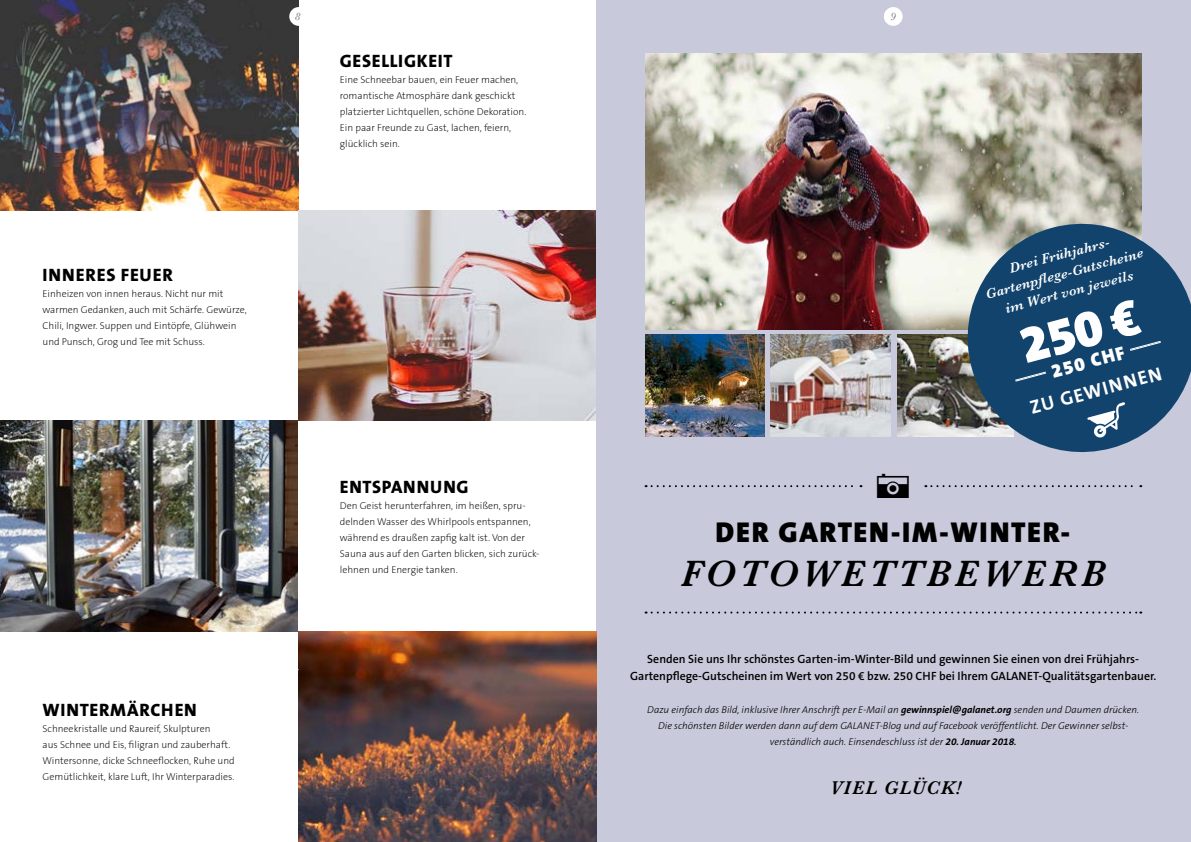
<style>
.page{position:relative;width:1191px;height:842px;background:#fff}
.page>*{position:absolute;margin:0;border:0;box-sizing:border-box;transform-origin:0 0}
.t1{font:900 51.9px "The Sans B9";color:#fff}
.t2{font:43.5px "Modern Pictograms";color:#000}
.t3{font:italic 600 38px "Baskerville";letter-spacing:.1em;color:#000}
.t4{font:900 28.9px "The Sans B9";letter-spacing:.06em;color:#000}
.t5{font:700 19.2px "The Sans B7";color:#fff}
.t6{font:italic 600 19.2px "Baskerville";letter-spacing:.06em;color:#000}
.t7{font:900 19.2px "The Sans B9";color:#fff}
.t8{font:800 18px "The Sans B8";letter-spacing:.04em;color:#000}
.t9{font:italic 600 14.2px/19px "Baskerville";color:#fff;text-align:center}
.t10{font:600 12px/17.5px "The Sans B6";color:#000;text-align:center}
.t11{font:italic 11px "Baskerville";color:#6a6b6b}
.t12{font:200 10px/16px "The Sans B2";color:#000}
.t13{font:italic 300 10px/16px "The Sans B3";color:#000;text-align:center}
.s1{font-family:"The Sans B7";font-weight:700}
.s2{font-family:"The Sans B6";font-weight:600}
</style>
<div class="page">
<div style="left:596px;top:0;width:595px;height:842px;background:#c8cadb"></div>
<svg style="left:645px;top:485px;width:216px;height:2px"></svg>
<svg style="left:925px;top:485px;width:216px;height:2px"></svg>
<svg style="left:645px;top:611px;width:496px;height:2px"></svg>
<img style="left:0;top:0;width:298px;height:210px">
<img style="left:298px;top:210px;width:297px;height:211px">
<img style="left:0;top:421px;width:298px;height:210px">
<img style="left:298px;top:631px;width:298px;height:211px">
<img style="left:645px;top:54px;width:496px;height:275px">
<img style="left:770px;top:334px;width:120px;height:102px">
<img style="left:897px;top:334px;width:58px;height:102px">
<img style="left:645px;top:334px;width:120px;height:102px">
<svg style="left:955px;top:211px;width:236px;height:242px;background:#446784"></svg>
<svg style="left:1087px;top:402px;width:38px;height:36px"></svg>
<svg style="left:1014px;top:371px;width:32px;height:11px"></svg>
<svg style="left:1129px;top:341px;width:32px;height:10px"></svg>
<div style="left:289px;top:7px;width:19px;height:19px;background:#fff;border-radius:50%"></div>
<div style="left:884px;top:7px;width:18px;height:19px;background:#fff;border-radius:50%"></div>
<h3 class="t8" style="left:43px;top:265px;width:132px">INNERES FEUER</h3>
<p class="t12" style="left:43px;top:286px;width:206px">Einheizen von innen heraus. Nicht nur mit warmen Gedanken, auch mit Schärfe. Gewürze, Chili, Ingwer. Suppen und Eintöpfe, Glühwein und Punsch, Grog und Tee mit Schuss.</p>
<h3 class="t8" style="left:43px;top:700px;width:156px">WINTERMÄRCHEN</h3>
<p class="t12" style="left:43px;top:721px;width:194px">Schneekristalle und Raureif, Skulpturen<br>aus Schnee und Eis, filigran und zauberhaft.<br>Wintersonne, dicke Schneeflocken, Ruhe und Gemütlichkeit, klare Luft, Ihr Winterparadies.</p>
<p class="t11" style="left:295px;top:9px;width:7px">8</p>
<p class="t11" style="left:890px;top:9px;width:7px">9</p>
<h3 class="t8" style="left:340px;top:52px;width:114px">GESELLIGKEIT</h3>
<p class="t12" style="left:340px;top:72px;width:188px">Eine Schneebar bauen, ein Feuer machen, romantische Atmosphäre dank geschickt platzierter Lichtquellen, schöne Dekoration.<br>Ein paar Freunde zu Gast, lachen, feiern, glücklich sein.</p>
<h3 class="t8" style="left:340px;top:477px;width:130px">ENTSPANNUNG</h3>
<p class="t12" style="left:340px;top:498px;width:201px">Den Geist herunterfahren, im heißen, spru&shy;delnden Wasser des Whirlpools entspannen, während es draußen zapfig kalt ist. Von der Sauna aus auf den Garten blicken, sich zurück&shy;lehnen und Energie tanken.</p>
<h2 class="t2" style="left:872px;top:463px;width:42px">A</h2>
<h3 class="t9" style="left:978px;top:267px;width:164px;rotate:-15deg">Drei Frühjahrs-<br>Gartenpflege-Gutscheine im Wert von jeweils</h3>
<h1 class="t1" style="left:1014px;top:320px;width:123px;rotate:-15deg">250 €</h1>
<h3 class="t7" style="left:1049px;top:362px;width:77px;rotate:-15deg">250 CHF</h3>
<h3 class="t5" style="left:1028px;top:398px;width:137px;rotate:-15deg">ZU GEWINNEN</h3>
<h3 class="t4" style="left:715px;top:517px;width:356px">DER GARTEN-IM-WINTER-</h3>
<h3 class="t3" style="left:680px;top:548px;width:426px">FOTOWETTBEWERB</h3>
<p class="t10" style="left:630px;top:650px;width:528px">Senden Sie uns Ihr schönstes Garten-im-Winter-Bild und gewinnen Sie einen von drei Frühjahrs-<br>Gartenpflege-Gutscheinen im Wert von 250 € bzw. 250 CHF bei Ihrem GALANET-Qualitätsgartenbauer.</p>
<p class="t13" style="left:647px;top:702px;width:493px">Dazu einfach das Bild, inklusive Ihrer Anschrift per E-Mail an <span class="s1">gewinnspiel@galanet.org</span> senden und Daumen drücken.<br>Die schönsten Bilder werden dann auf dem GALANET-Blog und auf Facebook veröffentlicht. Der Gewinner selbst&shy;verständlich auch. Einsendeschluss ist der <span class="s1">20. Januar 2018</span><span class="s2">.</span></p>
<h3 class="t6" style="left:830px;top:775px;width:132px">VIEL GLÜCK!</h3>
</div>
